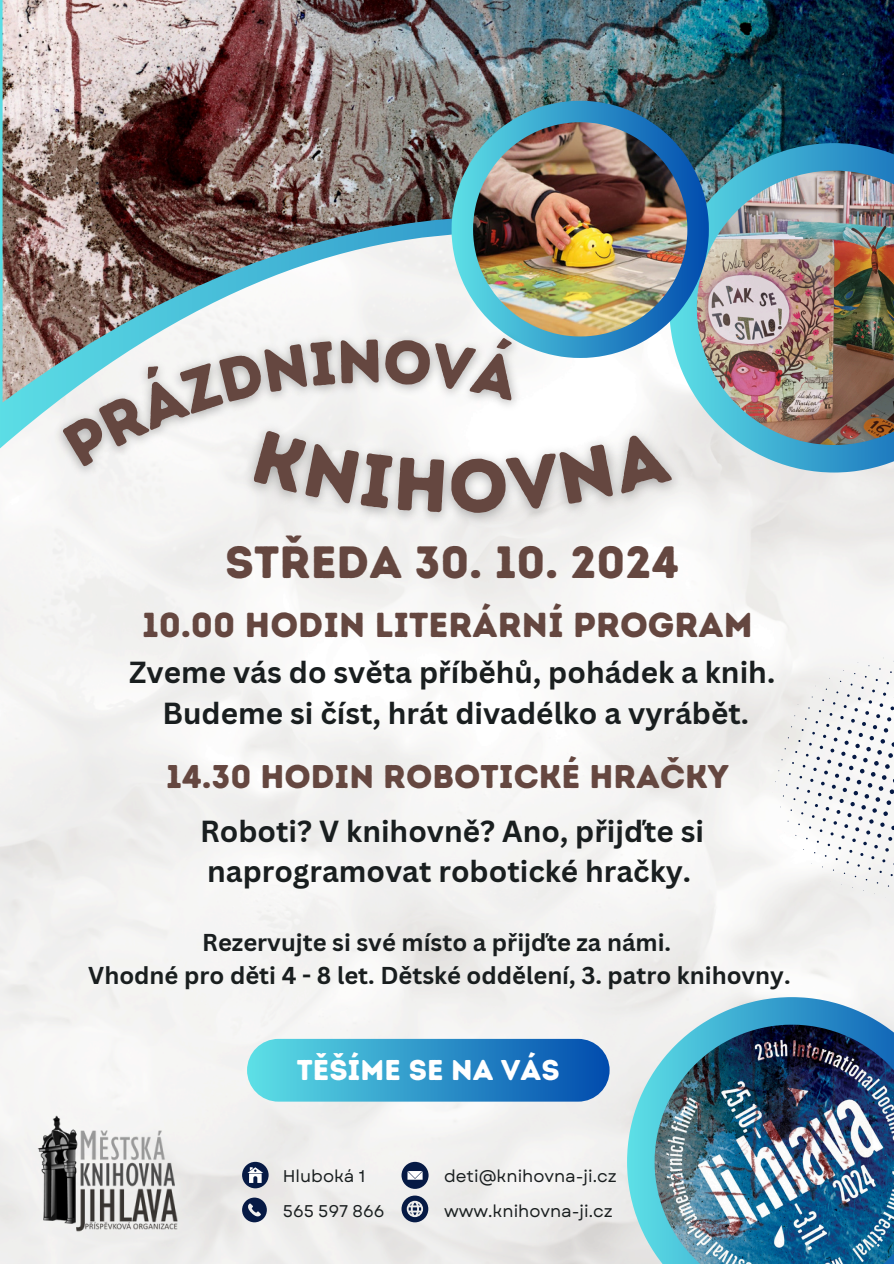
<style>
.page{position:relative;width:894px;height:1264px;background:#fff}
.page>*{position:absolute;margin:0;border:0;box-sizing:border-box;transform-origin:0 0}
.t1{font:45.15px "Intro Rust Base";color:#654740}
.t2{font:34.65px "Intro Rust Base";color:#654740}
.t3{font:32.85px "Intro Rust Base";color:#654740}
.t4{font:700 29.7px/40.5px "Canva Sans";color:#191e1f;text-align:center}
.t5{font:28.65px "Intro Rust Base";color:#fff}
.t6{font:700 23.7px/32.7px "Canva Sans";color:#191e1f;text-align:center}
.t7{font:16.95px "Garet";color:#191e1f}
</style>
<div class="page">
<img style="left:0;top:472px;width:893px;height:791px">
<svg style="left:772px;top:657px;width:121px;height:240px"></svg>
<img style="left:3px;top:0;width:890px;height:408px">
<img style="left:672px;top:143px;width:221px;height:329px">
<img style="left:696px;top:171px;width:197px;height:274px">
<img style="left:451px;top:101px;width:257px;height:257px">
<img style="left:473px;top:122px;width:214px;height:214px">
<img style="left:32px;top:1113px;width:148px;height:121px">
<svg style="left:627px;top:997px;width:266px;height:266px"></svg>
<img style="left:654px;top:1024px;width:239px;height:239px">
<div style="left:247px;top:1038px;width:362px;height:63px;background:linear-gradient(to right,#5ee0e6,#014cae);border-radius:31px"></div>
<img style="left:31px;top:289px;width:526px;height:206px">
<img style="left:229px;top:408px;width:467px;height:127px">
<svg style="left:401px;top:1195px;width:27px;height:27px"></svg>
<div style="left:401px;top:1161px;width:27px;height:27px;background:#061a45;border-radius:50%"></div>
<svg style="left:407px;top:1171px;width:15px;height:8px"></svg>
<svg style="left:242px;top:1197px;width:25px;height:25px"></svg>
<div style="left:242px;top:1161px;width:26px;height:27px;background:#061a45;border-radius:50%"></div>
<svg style="left:247px;top:1167px;width:16px;height:15px"></svg>
<svg style="left:61px;top:332px;width:611px;height:181px"></svg>
<h1 class="t1" style="left:225px;top:535px;width:455px">STŘEDA 30. 10. 2024</h1>
<p class="t2" style="left:142px;top:603px;width:612px">10.00 HODIN LITERÁRNÍ PROGRAM</p>
<p class="t4" style="left:129px;top:651px;width:647px">Zveme vás do světa příběhů, pohádek a knih.<br>Budeme si číst, hrát divadélko a vyrábět.</p>
<p class="t3" style="left:166px;top:757px;width:564px">14.30 HODIN ROBOTICKÉ HRAČKY</p>
<p class="t4" style="left:200px;top:810px;width:505px;text-align:left">Roboti? V knihovně? Ano, přijďte si naprogramovat robotické hračky.</p>
<p class="t6" style="left:88px;top:925px;width:703px">Rezervujte si své místo a přijďte za námi.<br>Vhodné pro děti 4 - 8 let. Dětské oddělení, 3. patro knihovny.</p>
<h3 class="t5" style="left:297px;top:1052px;width:264px">TĚŠÍME SE NA VÁS</h3>
<p class="t7" style="left:283px;top:1163px;width:84px">Hluboká 1</p>
<p class="t7" style="left:283px;top:1198px;width:103px">565 597 866</p>
<p class="t7" style="left:444px;top:1163px;width:174px">deti@knihovna-ji.cz</p>
<p class="t7" style="left:444px;top:1198px;width:170px">www.knihovna-ji.cz</p>
</div>
